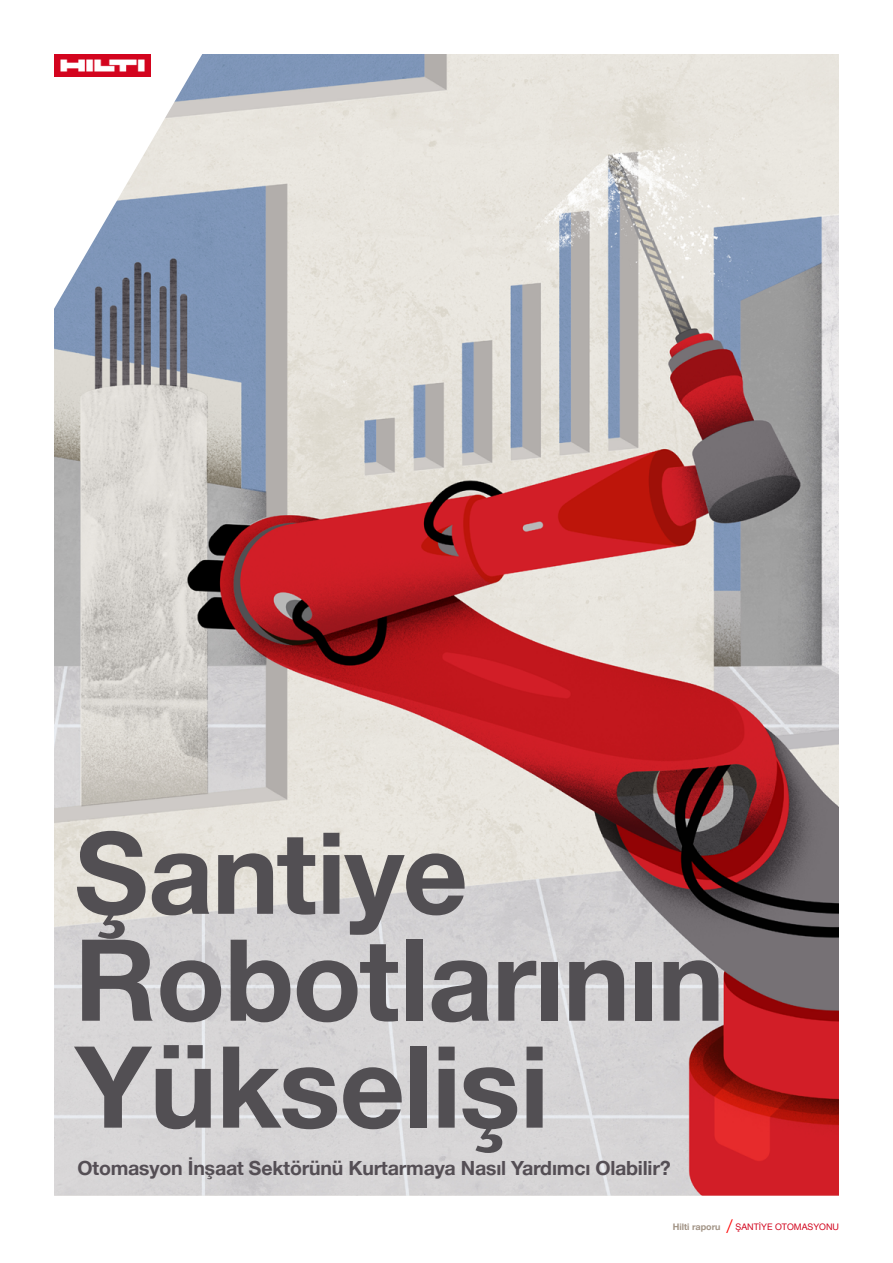
<style>
.page{position:relative;width:893px;height:1263px;background:#fff}
.page>*{position:absolute;margin:0;border:0;box-sizing:border-box;transform-origin:0 0}
.t1{font:700 113.55px/106.9px "Hilti";letter-spacing:-.01em;color:#524f53}
.t2{font:700 19.5px "Hilti";letter-spacing:-.01em;color:#544e54}
.t3{font:9px "Hilti";color:#d2051e}
.s1{font-weight:700;color:#a19385}
.s2{font-size:15px;color:#f00}
</style>
<div class="page">
<img style="left:54px;top:54px;width:785px;height:1142px">
<svg style="left:54px;top:54px;width:180px;height:347px"></svg>
<img style="left:54px;top:54px;width:97px;height:23px">
<h1 class="t1" style="left:75px;top:818px;width:651px">Şantiye<br>Robotlarının<br>Yükselişi</h1>
<p class="t2" style="left:77px;top:1154px;width:595px">Otomasyon İnşaat Sektörünü Kurtarmaya Nasıl Yardımcı Olabilir?</p>
<p class="t3" style="left:673px;top:1221px;width:168px"><span class="s1">Hilti raporu</span> <span class="s2">/</span> ŞANTİYE OTOMASYONU</p>
</div>
